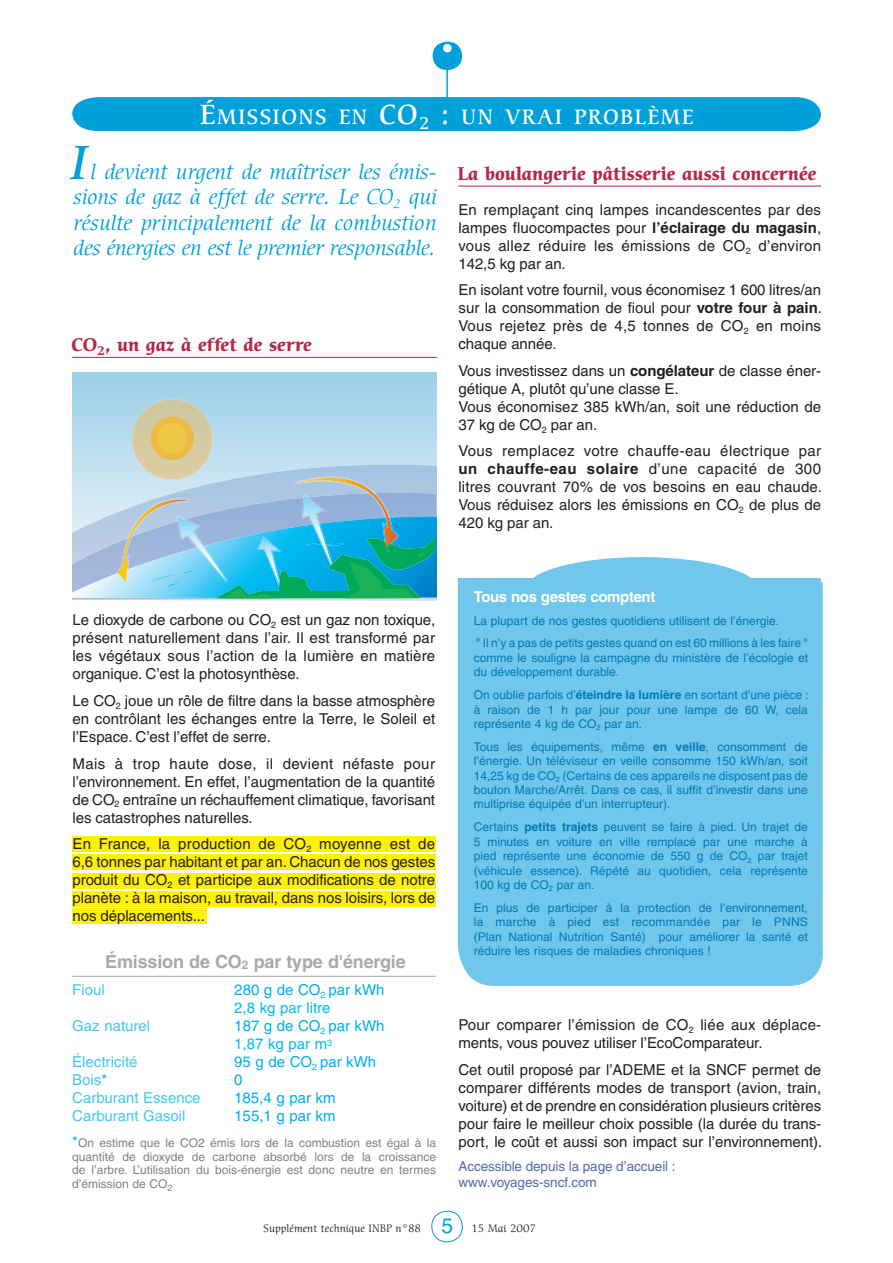
<style>
.page{position:relative;width:893px;height:1263px;background:#fff}
.page>*{position:absolute;margin:0;border:0;box-sizing:border-box;transform-origin:0 0}
.t1{font:italic 500 46.5px "Cerigo";color:#00a0da}
.t2{font:italic 21px/25.2px "Cerigo";letter-spacing:-.005em;color:#00a0da;text-align:justify}
.t3{font:21px "Helvetica";color:#00a0da}
.t4{font:500 20.25px "Cerigo";letter-spacing:.065em;color:#fff}
.t5{font:700 18px "Cerigo";color:#b6274b}
.t6{font:700 18px "Helvetica";letter-spacing:-.01em;color:#a8a9ad}
.t7{font:15px/18px "Helvetica";letter-spacing:-.005em;color:#231f20;text-align:justify}
.t8{font:15px/18px "Helvetica";color:#00aeef}
.t9{font:15px "Helvetica";color:#40c7f4}
.t10{font:700 15px "Helvetica";letter-spacing:-.025em;color:#fff}
.t11{font:15px "Helvetica";color:#45c8f4}
.t12{font:13.5px/16.2px "Helvetica";letter-spacing:-.005em;color:#526bae}
.t13{font:12px/14.4px "Helvetica";color:#007cb6;text-align:justify}
.t14{font:12px/13.5px "Helvetica";color:#808285;text-align:justify}
.t15{font:10.5px "Cerigo";color:#231f20}
.s1{font-size:27px}
.s2{font-weight:700}
.s3{font-size:12px}
.s4{color:#01bdf2}
.s5{color:#00aeef}
.s6{font-size:15px;color:#00aeef}
</style>
<div class="page">
<div style="left:72px;top:873px;width:364px;height:15px;background:#fff101"></div>
<div style="left:72px;top:891px;width:364px;height:15px;background:#fff101"></div>
<div style="left:72px;top:909px;width:135px;height:15px;background:#fff101"></div>
<svg style="left:433px;top:42px;width:29px;height:28px"></svg>
<hr style="left:446px;top:69px;width:2px;height:30px;background:#00a0da">
<div style="left:443px;top:44px;width:9px;height:8px;background:#fff;border-radius:50%"></div>
<div style="left:72px;top:97px;width:749px;height:34px;background:#00a0da"></div>
<svg style="left:431px;top:1210px;width:32px;height:32px"></svg>
<div style="left:525px;top:557px;width:233px;height:65px;background:#70c6eb;border-radius:50%"></div>
<div style="left:457px;top:578px;width:364px;height:403px;background:#70c6eb"></div>
<hr style="left:72px;top:357px;width:365px;height:1px;background:#b6274b">
<div style="left:72px;top:855px;width:364px;height:15px;background:#fff101"></div>
<div style="left:72px;top:837px;width:364px;height:15px;background:#fff101"></div>
<hr style="left:72px;top:976px;width:364px;height:1px;background:#a8a9ad">
<svg style="left:72px;top:372px;width:365px;height:93px;background:#aed7ec"></svg>
<svg style="left:72px;top:465px;width:365px;height:12px;background:#b6d3ea"></svg>
<svg style="left:72px;top:477px;width:365px;height:124px;background:#75c0d5"></svg>
<div style="left:132px;top:399px;width:80px;height:81px;background:#d5caa2;border-radius:50%"></div>
<div style="left:151px;top:417px;width:43px;height:43px;background:#edb947;border-radius:50%"></div>
<div style="left:157px;top:423px;width:31px;height:31px;background:#efc747;border-radius:50%"></div>
<hr style="left:458px;top:186px;width:363px;height:1px;background:#b6274b">
<h3 class="t4" style="left:200px;top:105px;width:495px"><span class="s1">É</span>MISSIONS EN <span class="s1">CO</span><sub>2</sub> <span class="s1">:</span> UN VRAI PROBLÈME</h3>
<h1 class="t1" style="left:71px;top:136px;width:18px">I</h1>
<h2 class="t2" style="left:74px;top:160px;width:365px;text-indent:17px">l devient urgent de maîtriser les émis&shy;sions de gaz à effet de serre. Le CO<sub>2</sub> qui résulte principalement de la combustion des énergies en est le premier responsable.</h2>
<p class="t5" style="left:72px;top:334px;width:242px">CO<sub>2</sub>, un gaz à effet de serre</p>
<p class="t5" style="left:458px;top:163px;width:361px">La boulangerie pâtisserie aussi concernée</p>
<p class="t7" style="left:458px;top:201px;width:364px">En remplaçant cinq lampes incandescentes par des lampes fluocompactes pour <span class="s2">l’éclairage du magasin</span>, vous allez réduire les émissions de CO<sub>2</sub> d’environ 142,5 kg par an.</p>
<p class="t7" style="left:458px;top:281px;width:365px">En isolant votre fournil, vous économisez 1 600 litres/an sur la consommation de fioul pour <span class="s2">votre four à pain</span>.<br>Vous rejetez près de 4,5 tonnes de CO<sub>2</sub> en moins chaque année.</p>
<p class="t7" style="left:458px;top:362px;width:364px;text-align:left">Vous investissez dans un <span class="s2">congélateur</span> de classe éner&shy;gétique A, plutôt qu’une classe E.<br>Vous économisez 385 kWh/an, soit une réduction de 37 kg de CO<sub>2</sub> par an.</p>
<p class="t7" style="left:458px;top:442px;width:365px">Vous remplacez votre chauffe-eau électrique par <span class="s2">un chauffe-eau solaire</span> d’une capacité de 300 litres couvrant 70% de vos besoins en eau chaude.<br>Vous réduisez alors les émissions en CO<sub>2</sub> de plus de 420 kg par an.</p>
<p class="t7" style="left:72px;top:611px;width:364px">Le dioxyde de carbone ou CO<sub>2</sub> est un gaz non toxique, présent naturellement dans l’air. Il est transformé par les végétaux sous l’action de la lumière en matière organique. C’est la photosynthèse.</p>
<p class="t7" style="left:72px;top:692px;width:364px">Le CO<sub>2</sub> joue un rôle de filtre dans la basse atmosphère en contrôlant les échanges entre la Terre, le Soleil et l’Espace. C’est l’effet de serre.</p>
<p class="t7" style="left:72px;top:754px;width:364px">Mais à trop haute dose, il devient néfaste pour l’environnement. En effet, l’augmentation de la quantité de CO<sub>2</sub> entraîne un réchauffement climatique, favorisant les catastrophes naturelles.</p>
<p class="t7" style="left:72px;top:835px;width:364px">En France, la production de CO<sub>2</sub> moyenne est de 6,6 tonnes par habitant et par an. Chacun de nos gestes produit du CO<sub>2</sub> et participe aux modifications de notre planète : à la maison, au travail, dans nos loisirs, lors de nos déplacements...</p>
<p class="t6" style="left:105px;top:951px;width:302px">Émission de CO<span class="s3">2</span> par type d'énergie</p>
<p class="t9" style="left:72px;top:981px;width:34px">Fioul</p>
<p class="t8" style="left:234px;top:981px;width:152px">280 g de CO<sub>2</sub> par kWh<br><span class="s4">2,8 kg par litre</span></p>
<p class="t9" style="left:72px;top:1017px;width:79px">Gaz naturel</p>
<p class="t8" style="left:234px;top:1017px;width:152px">187 g de CO<sub>2</sub> par kWh<br><span class="s4">1,87 kg par m</span><sup>3</sup></p>
<p class="t9" style="left:72px;top:1053px;width:67px">Électricité</p>
<p class="t8" style="left:234px;top:1053px;width:143px">95 g de CO<sub>2</sub> par kWh</p>
<p class="t9" style="left:72px;top:1071px;width:37px">Bois<span class="s5">*</span></p>
<p class="t8" style="left:234px;top:1071px;width:10px">0</p>
<p class="t9" style="left:72px;top:1089px;width:130px">Carburant Essence</p>
<p class="t8" style="left:234px;top:1089px;width:103px">185,4 g par km</p>
<p class="t11" style="left:72px;top:1107px;width:115px">Carburant Gasoil</p>
<p class="t8" style="left:234px;top:1107px;width:103px">155,1 g par km</p>
<p class="t14" style="left:72px;top:1136px;width:365px"><span class="s6">*</span>On estime que le CO2 émis lors de la combustion est égal à la quantité de dioxyde de carbone absorbé lors de la croissance de l’arbre. L’utilisation du bois-énergie est donc neutre en termes d’émission de CO<sub>2</sub></p>
<p class="t10" style="left:474px;top:587px;width:183px">Tous nos gestes comptent</p>
<p class="t13" style="left:474px;top:609px;width:336px;line-height:23px">La plupart de nos gestes quotidiens utilisent de l’énergie.<br>" Il n’y a pas de petits gestes quand on est 60 millions à les faire "</p>
<p class="t13" style="left:474px;top:650px;width:336px">comme le souligne la campagne du ministère de l’écologie et du développement durable.</p>
<p class="t13" style="left:474px;top:688px;width:336px">On oublie parfois d’<span class="s2">éteindre la lumière</span> en sortant d’une pièce : à raison de 1 h par jour pour une lampe de 60 W, cela représente 4 kg de CO<sub>2</sub> par an.</p>
<p class="t13" style="left:474px;top:739px;width:336px">Tous les équipements, même <span class="s2">en veille</span>, consomment de l’énergie. Un téléviseur en veille consomme 150 kWh/an, soit 14,25 kg de CO<sub>2</sub> (Certains de ces appareils ne disposent pas de bouton Marche/Arrêt. Dans ce cas, il suffit d’investir dans une multiprise équipée d’un interrupteur).</p>
<p class="t13" style="left:474px;top:820px;width:336px">Certains <span class="s2">petits trajets</span> peuvent se faire à pied. Un trajet de 5 minutes en voiture en ville remplacé par une marche à pied représente une économie de 550 g de CO<sub>2</sub> par trajet (véhicule essence). Répété au quotidien, cela représente 100 kg de CO<sub>2</sub> par an.</p>
<p class="t13" style="left:474px;top:900px;width:336px">En plus de participer à la protection de l’environnement, la marche à pied est recommandée par le PNNS (Plan National Nutrition Santé) pour améliorer la santé et réduire les risques de maladies chroniques !</p>
<p class="t7" style="left:458px;top:1016px;width:364px">Pour comparer l’émission de CO<sub>2</sub> liée aux déplace&shy;ments, vous pouvez utiliser l’EcoComparateur.</p>
<p class="t7" style="left:458px;top:1060px;width:365px">Cet outil proposé par l’ADEME et la SNCF permet de comparer différents modes de transport (avion, train, voiture) et de prendre en considération plusieurs critères pour faire le meilleur choix possible (la durée du trans&shy;port, le coût et aussi son impact sur l’environnement).</p>
<p class="t12" style="left:458px;top:1158px;width:219px">Accessible depuis la page d’accueil : www.voyages-sncf.com</p>
<h2 class="t3" style="left:442px;top:1214px;width:13px">5</h2>
<p class="t15" style="left:263px;top:1223px;width:159px">Supplément technique INBP n°88</p>
<p class="t15" style="left:471px;top:1223px;width:66px">15 Mai 2007</p>
</div>
